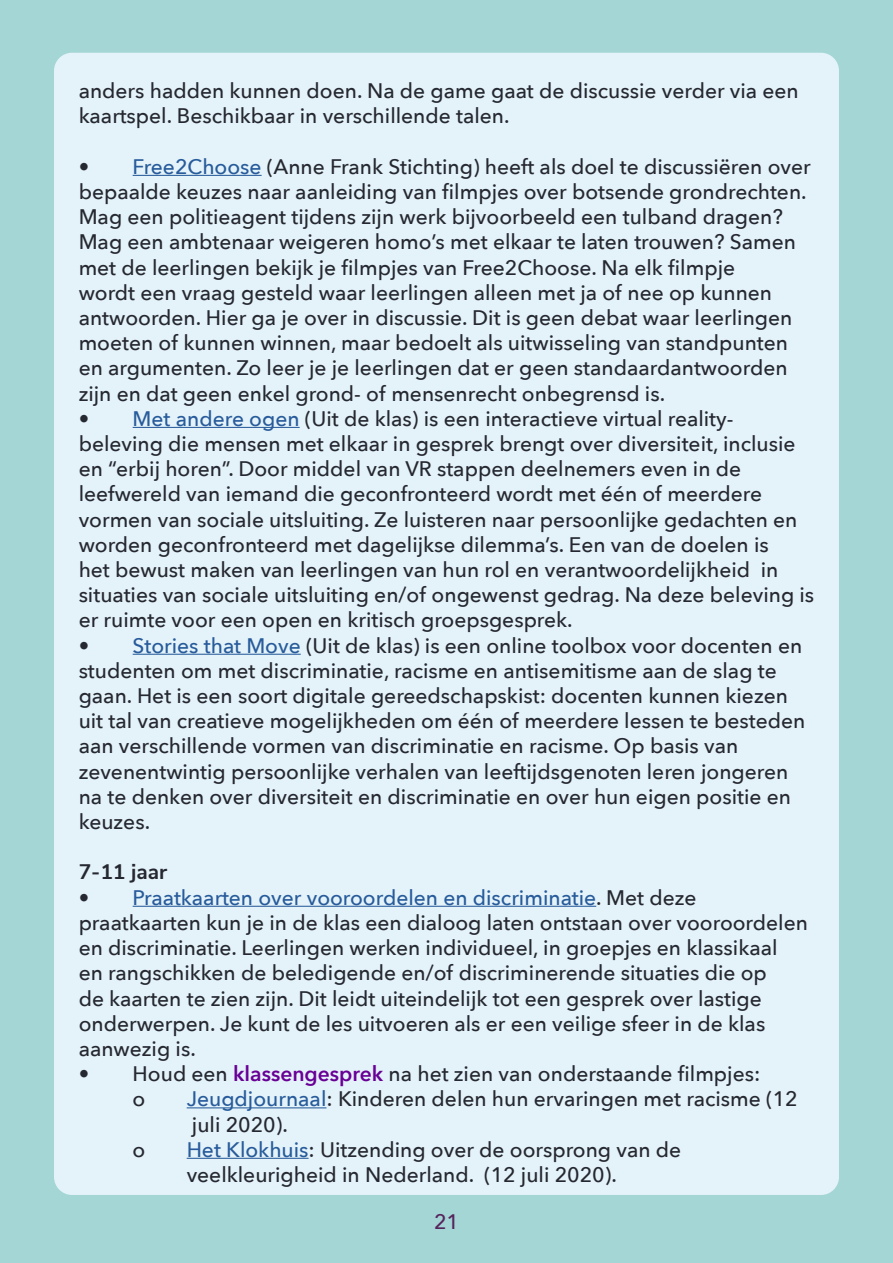
<style>
.page{position:relative;width:893px;height:1263px;background:#a4d6d6}
.page>*{position:absolute;margin:0;border:0;box-sizing:border-box;transform-origin:0 0}
.t1{font:500 21px/25.2px "Avenir Next";color:#262831}
.t2{font:700 21px "Nunito Sans";color:#262831}
.t3{font:500 21px "Avenir Next";color:#56255c}
.s1{color:#275b9b}
.s2{font-weight:600;color:#690096}
</style>
<div class="page">
<div style="left:54px;top:53px;width:785px;height:1142px;background:#e4f3f9;border-radius:18px"></div>
<hr style="left:133px;top:175px;width:129px;height:1px;background:#275b9b">
<hr style="left:133px;top:427px;width:167px;height:1px;background:#275b9b">
<hr style="left:133px;top:654px;width:168px;height:1px;background:#275b9b">
<hr style="left:133px;top:906px;width:463px;height:1px;background:#275b9b">
<hr style="left:187px;top:1107px;width:139px;height:1px;background:#275b9b">
<hr style="left:187px;top:1158px;width:122px;height:1px;background:#275b9b">
<p class="t1" style="left:79px;top:78px;width:722px">anders hadden kunnen doen. Na de game gaat de discussie verder via een kaartspel. Beschikbaar in verschillende talen.</p>
<p class="t1" style="left:79px;top:153px;width:734px">• <span class="s1">Free2Choose</span> (Anne Frank Stichting) heeft als doel te discussiëren over bepaalde keuzes naar aanleiding van filmpjes over botsende grondrechten.<br>Mag een politieagent tijdens zijn werk bijvoorbeeld een tulband dragen?<br>Mag een ambtenaar weigeren homo’s met elkaar te laten trouwen? Samen met de leerlingen bekijk je filmpjes van Free2Choose. Na elk filmpje<br>wordt een vraag gesteld waar leerlingen alleen met ja of nee op kunnen antwoorden. Hier ga je over in discussie. Dit is geen debat waar leerlingen moeten of kunnen winnen, maar bedoelt als uitwisseling van standpunten en argumenten. Zo leer je je leerlingen dat er geen standaardantwoorden zijn en dat geen enkel grond- of mensenrecht onbegrensd is.</p>
<p class="t1" style="left:79px;top:405px;width:737px">• <span class="s1">Met andere ogen</span> (Uit de klas) is een interactieve virtual reality&shy;beleving die mensen met elkaar in gesprek brengt over diversiteit, inclusie en “erbij horen”. Door middel van VR stappen deelnemers even in de leefwereld van iemand die geconfronteerd wordt met één of meerdere vormen van sociale uitsluiting. Ze luisteren naar persoonlijke gedachten en worden geconfronteerd met dagelijkse dilemma’s. Een van de doelen is<br>het bewust maken van leerlingen van hun rol en verantwoordelijkheid in situaties van sociale uitsluiting en/of ongewenst gedrag. Na deze beleving is er ruimte voor een open en kritisch groepsgesprek.</p>
<p class="t1" style="left:79px;top:632px;width:728px">• <span class="s1">Stories that Move</span> (Uit de klas) is een online toolbox voor docenten en studenten om met discriminatie, racisme en antisemitisme aan de slag te gaan. Het is een soort digitale gereedschapskist: docenten kunnen kiezen uit tal van creatieve mogelijkheden om één of meerdere lessen te besteden aan verschillende vormen van discriminatie en racisme. Op basis van zevenentwintig persoonlijke verhalen van leeftijdsgenoten leren jongeren na te denken over diversiteit en discriminatie en over hun eigen positie en keuzes.</p>
<p class="t2" style="left:79px;top:857px;width:90px">7-11 jaar</p>
<p class="t1" style="left:79px;top:884px;width:731px">• <span class="s1">Praatkaarten over vooroordelen en discriminatie</span>. Met deze praatkaarten kun je in de klas een dialoog laten ontstaan over vooroordelen en discriminatie. Leerlingen werken individueel, in groepjes en klassikaal<br>en rangschikken de beledigende en/of discriminerende situaties die op<br>de kaarten te zien zijn. Dit leidt uiteindelijk tot een gesprek over lastige onderwerpen. Je kunt de les uitvoeren als er een veilige sfeer in de klas aanwezig is.</p>
<p class="t1" style="left:133px;top:1060px;width:629px;text-indent:-54px">• Houd een <span class="s2">klassengesprek</span> na het zien van onderstaande filmpjes: o</p>
<p class="t1" style="left:187px;top:1086px;width:613px"><span class="s1">Jeugdjournaal</span>: Kinderen delen hun ervaringen met racisme (12 juli 2020).</p>
<p class="t1" style="left:133px;top:1136px;width:14px">o</p>
<p class="t1" style="left:187px;top:1136px;width:496px"><span class="s1">Het Klokhuis</span>: Uitzending over de oorsprong van de veelkleurigheid in Nederland. (12 juli 2020).</p>
<p class="t3" style="left:434px;top:1203px;width:26px">21</p>
</div>
